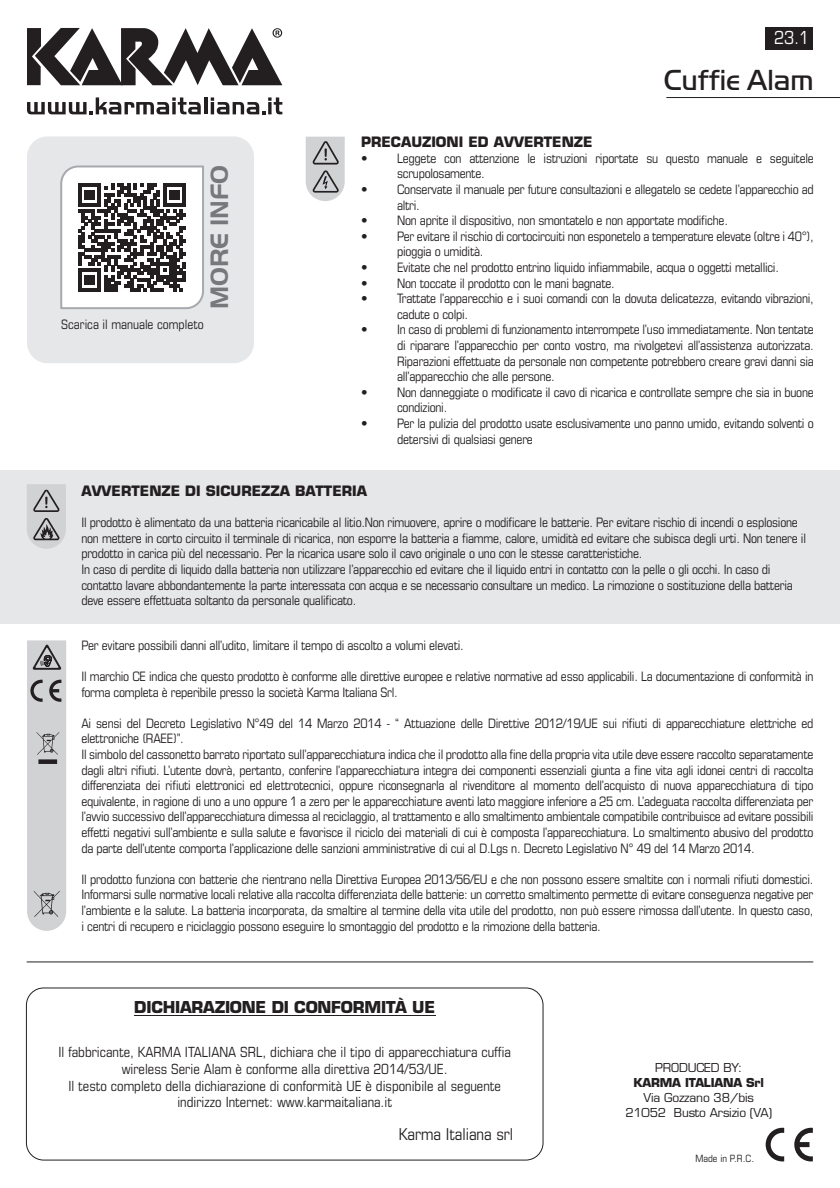
<style>
.page{position:relative;width:840px;height:1188px;background:#fff}
.page>*{position:absolute;margin:0;border:0;box-sizing:border-box;transform-origin:0 0}
.t1{font:30px "Handel Got D Ligh";letter-spacing:-.015em;color:#231f20}
.t2{font:700 26px "Handel Got D";color:#76787b}
.t3{font:condensed 18px "Eurostile";color:#fff}
.t4{font:condensed 16.4px "Eurostile";color:#231f20}
.t5{font:700 16px "Eurostile";letter-spacing:-.015em;color:#231f20}
.t6{font:condensed 14px/16.8px "Eurostile";color:#231f20;text-align:center}
.t7{font:700 14px "Eurostile";color:#231f20}
.t8{font:condensed 13px/15.6px "Eurostile";letter-spacing:-.02em;color:#231f20}
.t9{font:condensed 13px "Eurostile";color:#231f20}
.t10{font:12px/15px "Eurostile";letter-spacing:-.015em;color:#231f20;text-align:center}
.t11{font:700 12px "Eurostile";letter-spacing:-.015em;color:#231f20}
.t12{font:condensed 10px "Eurostile";color:#231f20}
</style>
<div class="page">
<div style="left:0;top:470px;width:839px;height:154px;background:#e6e7e9"></div>
<div style="left:27px;top:136px;width:227px;height:227px;background:#e6e7e9;border-radius:20px"></div>
<hr style="left:666px;top:97px;width:173px;height:1px;background:#231f20">
<div style="left:765px;top:27px;width:47px;height:22px;background:#231f20"></div>
<svg style="left:27px;top:97px;width:174px;height:17px"></svg>
<hr style="left:204px;top:97px;width:3px;height:17px;background:#231f20">
<svg style="left:211px;top:97px;width:71px;height:17px"></svg>
<svg style="left:27px;top:28px;width:255px;height:57px"></svg>
<svg style="left:60px;top:165px;width:144px;height:145px;background:#adabac"></svg>
<svg style="left:305px;top:137px;width:39px;height:64px;background:#bfc0c1"></svg>
<svg style="left:27px;top:484px;width:39px;height:65px;background:#bababc"></svg>
<svg style="left:27px;top:640px;width:39px;height:291px;background:#c6c6c8"></svg>
<svg style="left:765px;top:1128px;width:18px;height:33px"></svg>
<svg style="left:794px;top:1128px;width:18px;height:33px"></svg>
<div style="left:26px;top:987px;width:517px;height:173px;border:1px solid #231f20;border-radius:17px"></div>
<hr style="left:134px;top:1015px;width:301px;height:1px;background:#231f20">
<hr style="left:27px;top:961px;width:785px;height:1px;background:#231f20">
<h3 class="t3" style="left:773px;top:31px;width:37px">23.1</h3>
<h1 class="t1" style="left:663px;top:66px;width:151px">Cuffie Alam</h1>
<p class="t7" style="left:361px;top:137px;width:233px">PRECAUZIONI ED AVVERTENZE</p>
<p class="t8" style="left:397px;top:151px;width:418px;text-indent:-36px">• Leggete con attenzione le istruzioni riportate su questo manuale e seguitele scrupolosamente.</p>
<p class="t8" style="left:397px;top:183px;width:418px;text-indent:-36px">• Conservate il manuale per future consultazioni e allegatelo se cedete l’apparecchio ad altri.</p>
<p class="t8" style="left:361px;top:214px;width:368px">• Non aprite il dispositivo, non smontatelo e non apportate modifiche.</p>
<p class="t8" style="left:397px;top:229px;width:418px;text-indent:-36px">• Per evitare il rischio di cortocircuiti non esponetelo a temperature elevate (oltre i 40°), pioggia o umidità.</p>
<p class="t8" style="left:361px;top:261px;width:419px">• Evitate che nel prodotto entrino liquido infiammabile, acqua o oggetti metallici.</p>
<p class="t8" style="left:361px;top:276px;width:255px">• Non toccate il prodotto con le mani bagnate.</p>
<p class="t8" style="left:397px;top:292px;width:418px;text-indent:-36px">• Trattate l’apparecchio e i suoi comandi con la dovuta delicatezza, evitando vibrazioni, cadute o colpi.</p>
<p class="t8" style="left:397px;top:323px;width:418px;text-align:justify;text-indent:-36px">• In caso di problemi di funzionamento interrompete l’uso immediatamente. Non tentate di riparare l’apparecchio per conto vostro, ma rivolgetevi all’assistenza autorizzata.<br>Riparazioni effettuate da personale non competente potrebbero creare gravi danni sia all’apparecchio che alle persone.</p>
<p class="t8" style="left:397px;top:385px;width:418px;text-indent:-36px">• Non danneggiate o modificate il cavo di ricarica e controllate sempre che sia in buone condizioni.</p>
<p class="t8" style="left:397px;top:417px;width:418px;text-indent:-36px">• Per la pulizia del prodotto usate esclusivamente uno panno umido, evitando solventi o detersivi di qualsiasi genere</p>
<p class="t7" style="left:81px;top:486px;width:287px">AVVERTENZE DI SICUREZZA BATTERIA</p>
<p class="t8" style="left:81px;top:516px;width:725px">Il prodotto è alimentato da una batteria ricaricabile al litio.Non rimuovere, aprire o modificare le batterie. Per evitare rischio di incendi o esplosione non mettere in corto circuito il terminale di ricarica, non esporre la batteria a fiamme, calore, umidità ed evitare che subisca degli urti. Non tenere il prodotto in carica più del necessario. Per la ricarica usare solo il cavo originale o uno con le stesse caratteristiche.<br>In caso di perdite di liquido dalla batteria non utilizzare l’apparecchio ed evitare che il liquido entri in contatto con la pelle o gli occhi. In caso di contatto lavare abbondantemente la parte interessata con acqua e se necessario consultare un medico. La rimozione o sostituzione della batteria deve essere effettuata soltanto da personale qualificato.</p>
<p class="t8" style="left:81px;top:638px;width:384px">Per evitare possibili danni all’udito, limitare il tempo di ascolto a volumi elevati.</p>
<p class="t8" style="left:81px;top:670px;width:733px">Il marchio CE indica che questo prodotto è conforme alle direttive europee e relative normative ad esso applicabili. La documentazione di conformità in forma completa è reperibile presso la società Karma Italiana Srl.</p>
<p class="t8" style="left:81px;top:716px;width:733px">Ai sensi del Decreto Legislativo N°49 del 14 Marzo 2014 - “ Attuazione delle Direttive 2012/19/UE sui rifiuti di apparecchiature elettriche ed elettroniche (RAEE)”.<br>Il simbolo del cassonetto barrato riportato sull’apparecchiatura indica che il prodotto alla fine della propria vita utile deve essere raccolto separatamente dagli altri rifiuti. L’utente dovrà, pertanto, conferire l’apparecchiatura integra dei componenti essenziali giunta a fine vita agli idonei centri di raccolta differenziata dei rifiuti elettronici ed elettrotecnici, oppure riconsegnarla al rivenditore al momento dell’acquisto di nuova apparecchiatura di tipo equivalente, in ragione di uno a uno oppure 1 a zero per le apparecchiature aventi lato maggiore inferiore a 25 cm. L’adeguata raccolta differenziata per l’avvio successivo dell’apparecchiatura dimessa al reciclaggio, al trattamento e allo smaltimento ambientale compatibile contribuisce ad evitare possibili effetti negativi sull’ambiente e sulla salute e favorisce il riciclo dei materiali di cui è composta l’apparecchiatura. Lo smaltimento abusivo del prodotto da parte dell’utente comporta l’applicazione delle sanzioni amministrative di cui al D.Lgs n. Decreto Legislativo N° 49 del 14 Marzo 2014.</p>
<p class="t8" style="left:81px;top:872px;width:733px;text-align:justify">Il prodotto funziona con batterie che rientrano nella Direttiva Europea 2013/56/EU e che non possono essere smaltite con i normali rifiuti domestici.<br>Informarsi sulle normative locali relative alla raccolta differenziata delle batterie: un corretto smaltimento permette di evitare conseguenza negative per l’ambiente e la salute. La batteria incorporata, da smaltire al termine della vita utile del prodotto, non può essere rimossa dall’utente. In questo caso, i centri di recupero e riciclaggio possono eseguire lo smontaggio del prodotto e la rimozione della batteria.</p>
<h2 class="t2" style="left:207px;top:309px;width:146px;rotate:-90deg">MORE INFO</h2>
<p class="t9" style="left:61px;top:320px;width:144px">Scarica il manuale completo</p>
<p class="t5" style="left:134px;top:1001px;width:302px">DICHIARAZIONE DI CONFORMITÀ UE</p>
<p class="t6" style="left:58px;top:1045px;width:454px">Il fabbricante, KARMA ITALIANA SRL, dichiara che il tipo di apparecchiatura cuffia wireless Serie Alam è conforme alla direttiva 2014/53/UE.<br>Il testo completo della dichiarazione di conformità UE è disponibile al seguente indirizzo Internet: www.karmaitaliana.it</p>
<p class="t4" style="left:398px;top:1128px;width:116px">Karma Italiana srl</p>
<p class="t10" style="left:655px;top:1061px;width:89px">PRODUCED BY:</p>
<p class="t11" style="left:633px;top:1078px;width:132px">KARMA ITALIANA Srl</p>
<p class="t10" style="left:625px;top:1091px;width:148px">Via Gozzano 38/bis<br>21052 Busto Arsizio (VA)</p>
<p class="t12" style="left:695px;top:1154px;width:60px">Made in P.R.C.</p>
</div>
